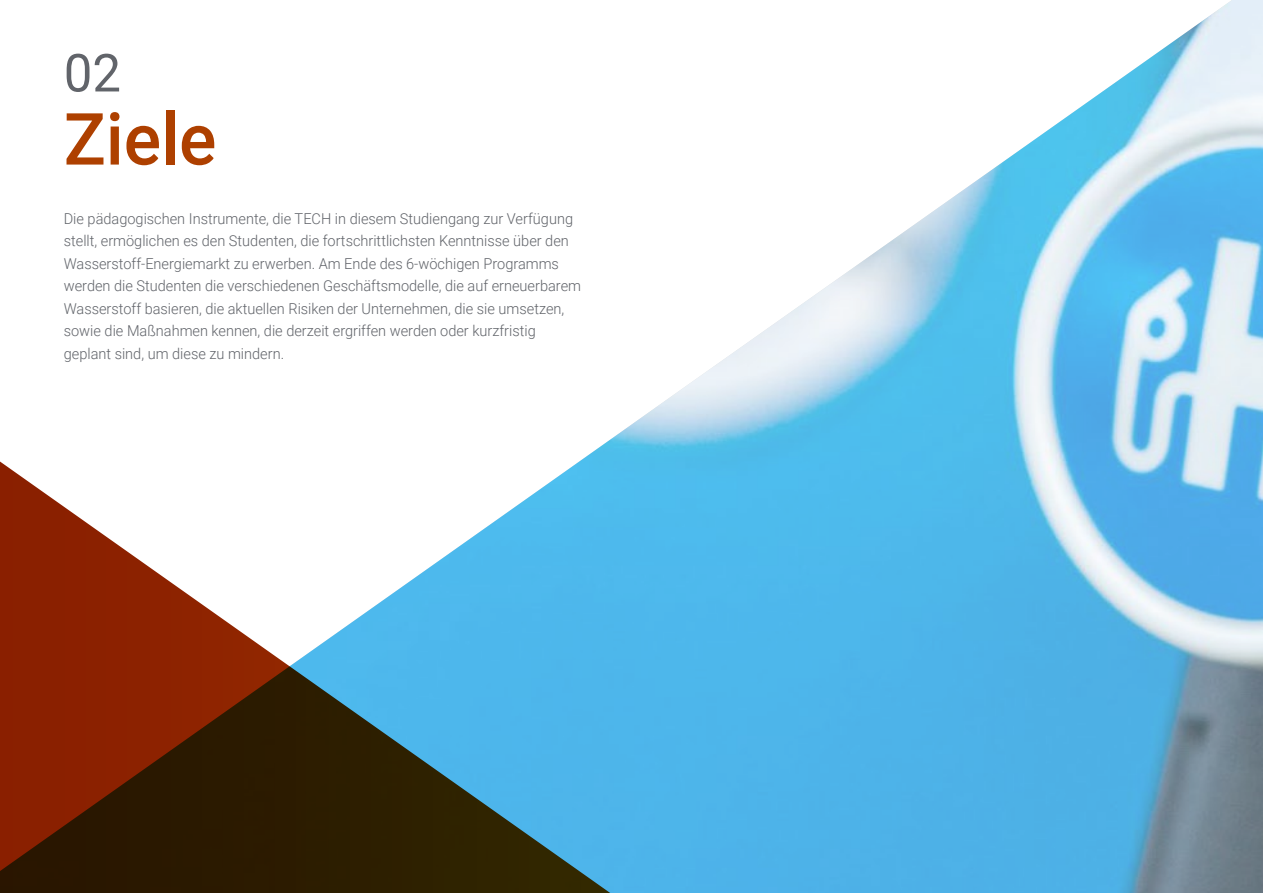
<style>
.page{position:relative;width:1263px;height:893px;background:#fff}
.page>*{position:absolute;margin:0;border:0;box-sizing:border-box;transform-origin:0 0}
.t1{font:500 72px "Roboto";color:#ae4000}
.t2{font:52.5px "Roboto";color:#61646a}
.t3{font:300 15px/22.5px "Roboto";color:#61646a}
</style>
<div class="page">
<img style="left:601px;top:0;width:662px;height:893px">
<svg style="left:0;top:446px;width:640px;height:447px"></svg>
<h2 class="t2" style="left:64px;top:36px;width:59px">02</h2>
<h1 class="t1" style="left:64px;top:89px;width:154px">Ziele</h1>
<p class="t3" style="left:64px;top:207px;width:519px">Die pädagogischen Instrumente, die TECH in diesem Studiengang zur Verfügung stellt, ermöglichen es den Studenten, die fortschrittlichsten Kenntnisse über den Wasserstoff-Energiemarkt zu erwerben. Am Ende des 6-wöchigen Programms werden die Studenten die verschiedenen Geschäftsmodelle, die auf erneuerbarem Wasserstoff basieren, die aktuellen Risiken der Unternehmen, die sie umsetzen, sowie die Maßnahmen kennen, die derzeit ergriffen werden oder kurzfristig geplant sind, um diese zu mindern.</p>
</div>
